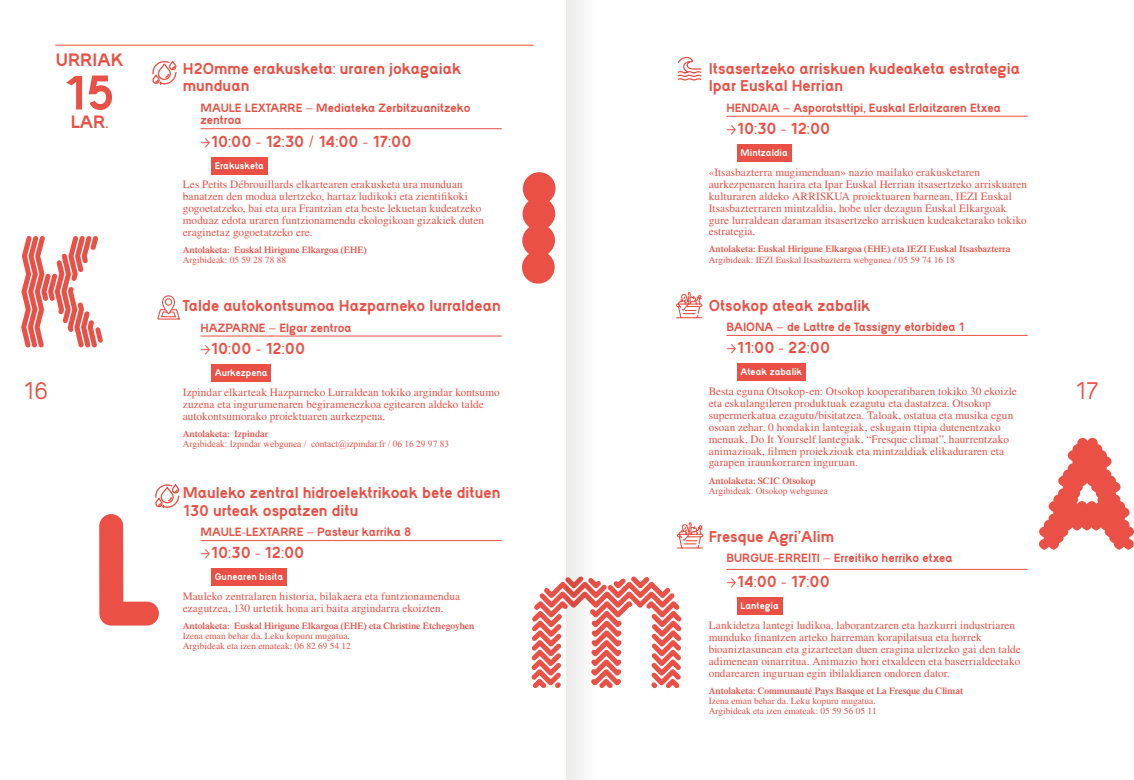
<style>
.page{position:relative;width:1134px;height:780px;background:#fff}
.page>*{position:absolute;margin:0;border:0;box-sizing:border-box;transform-origin:0 0}
.t1{font:700 50px "Cambium BO Straight";color:#ea5045}
.t2{font:25px "Cambium BO Straight";color:#ea5045}
.t3{font:700 18.75px "Cambium BO Straight";color:#ea5045}
.t4{font:700 16.62px "Cambium BO Straight";color:#ea5045}
.t5{font:700 16.25px/17.5px "Cambium BO Straight";color:#ea5045}
.t6{font:700 12.5px/12.5px "Cambium BO Straight";color:#ea5045}
.t7{font:11.25px/11.9px "Times LT Std";letter-spacing:.01em;color:#ea5045}
.t8{font:700 10px "Cambium BO Straight";color:#fff}
.t9{font:600 9.38px "Times LT Std";color:#ea5045}
.t10{font:9.38px/10px "Times LT Std";color:#ea5045}
.t11{font:9.38px "Times New Roman";color:#ea5045}
</style>
<div class="page">
<hr style="left:201px;top:128px;width:301px;height:1px;background:#ea5045">
<div style="left:211px;top:157px;width:57px;height:17px;background:#ea5045"></div>
<hr style="left:201px;top:336px;width:301px;height:1px;background:#ea5045">
<div style="left:211px;top:364px;width:60px;height:17px;background:#ea5045"></div>
<hr style="left:201px;top:540px;width:301px;height:1px;background:#ea5045">
<div style="left:211px;top:569px;width:76px;height:17px;background:#ea5045"></div>
<svg style="left:152px;top:60px;width:25px;height:25px"></svg>
<svg style="left:157px;top:295px;width:23px;height:25px"></svg>
<hr style="left:726px;top:116px;width:302px;height:1px;background:#ea5045">
<div style="left:737px;top:144px;width:54px;height:17px;background:#ea5045"></div>
<hr style="left:726px;top:335px;width:302px;height:1px;background:#ea5045">
<div style="left:737px;top:363px;width:69px;height:18px;background:#ea5045"></div>
<hr style="left:726px;top:569px;width:302px;height:1px;background:#ea5045">
<div style="left:737px;top:597px;width:45px;height:17px;background:#ea5045"></div>
<svg style="left:680px;top:56px;width:22px;height:25px"></svg>
<svg style="left:680px;top:292px;width:23px;height:27px"></svg>
<svg style="left:680px;top:522px;width:24px;height:27px"></svg>
<hr style="left:55px;top:45px;width:479px;height:1px;background:#ea5045">
<svg style="left:21px;top:236px;width:82px;height:111px"></svg>
<svg style="left:522px;top:172px;width:34px;height:111px"></svg>
<svg style="left:99px;top:484px;width:81px;height:141px"></svg>
<svg style="left:531px;top:576px;width:151px;height:112px"></svg>
<svg style="left:1039px;top:438px;width:95px;height:112px"></svg>
<svg style="left:567px;top:0;width:113px;height:780px"></svg>
<h3 class="t3" style="left:56px;top:48px;width:69px">URRIAK</h3>
<h1 class="t1" style="left:64px;top:62px;width:52px">15</h1>
<h3 class="t3" style="left:71px;top:110px;width:39px">LAR.</h3>
<h3 class="t5" style="left:183px;top:59px;width:280px">H2Omme erakusketa: uraren jokagaiak munduan</h3>
<p class="t6" style="left:201px;top:101px;width:272px">MAULE LEXTARRE – Mediateka Zerbitzuanitzeko zentroa</p>
<h3 class="t4" style="left:201px;top:131px;width:212px">&gt;10:00 - 12:30 / 14:00 - 17:00</h3>
<p class="t8" style="left:215px;top:159px;width:51px">Erakusketa</p>
<p class="t7" style="left:183px;top:179px;width:303px">Les Petits Débrouillards elkartearen erakusketa ura munduan banatzen den modua ulertzeko, hartaz ludikoki eta zientifikoki gogoetatzeko, bai eta ura Frantzian eta beste lekuetan kudeatzeko moduaz edota uraren funtzionamendu ekologikoan gizakiek duten eraginetaz gogoetatzeko ere.</p>
<p class="t9" style="left:183px;top:244px;width:185px">Antolaketa: Euskal Hirigune Elkargoa (EHE)</p>
<p class="t10" style="left:183px;top:255px;width:105px">Argibideak: 05 59 28 78 88</p>
<h3 class="t5" style="left:183px;top:297px;width:319px">Talde autokontsumoa Hazparneko lurraldean</h3>
<p class="t6" style="left:201px;top:321px;width:153px">HAZPARNE – Elgar zentroa</p>
<h3 class="t4" style="left:201px;top:338px;width:106px">&gt;10:00 - 12:00</h3>
<p class="t8" style="left:215px;top:366px;width:54px">Aurkezpena</p>
<p class="t7" style="left:183px;top:386px;width:318px">Izpindar elkarteak Hazparneko Lurraldean tokiko argindar kontsumo zuzena eta ingurumenaren begiramenezkoa egitearen aldeko talde autokontsumorako proiektuaren aurkezpena.</p>
<p class="t9" style="left:183px;top:428px;width:87px">Antolaketa: Izpindar</p>
<p class="t11" style="left:183px;top:437px;width:268px">Argibideak: Izpindar webgunea / contact@izpindar.fr / 06 16 29 97 83</p>
<h3 class="t5" style="left:183px;top:484px;width:319px">Mauleko zentral hidroelektrikoak bete dituen<br>130 urteak ospatzen ditu</h3>
<p class="t6" style="left:201px;top:525px;width:212px">MAULE-LEXTARRE – Pasteur karrika 8</p>
<h3 class="t4" style="left:201px;top:542px;width:105px">&gt;10:30 - 12:00</h3>
<p class="t8" style="left:215px;top:571px;width:70px">Gunearen bisita</p>
<p class="t7" style="left:183px;top:590px;width:279px">Mauleko zentralaren historia, bilakaera eta funtzionamendua ezagutzea, 130 urtetik hona ari baita argindarra ekoizten.</p>
<p class="t9" style="left:183px;top:620px;width:293px">Antolaketa: Euskal Hirigune Elkargoa (EHE) eta Christine Etchegoyhen</p>
<p class="t10" style="left:183px;top:631px;width:170px">Izena eman behar da. Leku kopuru mugatua.<br>Argibideak eta izen emateak: 06 82 69 54 12</p>
<h3 class="t5" style="left:709px;top:59px;width:313px">Itsasertzeko arriskuen kudeaketa estrategia<br>Ipar Euskal Herrian</h3>
<p class="t6" style="left:726px;top:101px;width:276px">HENDAIA – Asporotsttipi, Euskal Erlaitzaren Etxea</p>
<h3 class="t4" style="left:726px;top:118px;width:105px">&gt;10:30 - 12:00</h3>
<p class="t8" style="left:741px;top:146px;width:49px">Mintzaldia</p>
<p class="t7" style="left:709px;top:166px;width:320px">«Itsasbazterra mugimenduan» nazio mailako erakusketaren aurkezpenaren harira eta Ipar Euskal Herrian itsasertzeko arriskuaren kulturaren aldeko ARRISKUA proiektuaren barnean, IEZI Euskal Itsasbazterraren mintzaldia, hobe uler dezagun Euskal Elkargoak gure lurraldean daraman itsasertzeko arriskuen kudeaketarako tokiko estrategia.</p>
<p class="t9" style="left:709px;top:244px;width:303px">Antolaketa: Euskal Hirigune Elkargoa (EHE) eta IEZI Euskal Itsasbazterra</p>
<p class="t10" style="left:709px;top:254px;width:248px">Argibideak: IEZI Euskal Itsasbazterra webgunea / 05 59 74 16 18</p>
<h3 class="t5" style="left:709px;top:296px;width:163px">Otsokop ateak zabalik</h3>
<p class="t6" style="left:726px;top:320px;width:239px">BAIONA – de Lattre de Tassigny etorbidea 1</p>
<h3 class="t4" style="left:726px;top:337px;width:105px">&gt;11:00 - 22:00</h3>
<p class="t8" style="left:741px;top:366px;width:63px">Ateak zabalik</p>
<p class="t7" style="left:709px;top:385px;width:310px">Besta eguna Otsokop-en: Otsokop kooperatibaren tokiko 30 ekoizle eta eskulangileren produktuak ezagutu eta dastatzea. Otsokop supermerkatua ezagutu/bisitatzea. Taloak, ostatua eta musika egun osoan zehar. 0 hondakin lantegiak, eskugain ttipia dutenentzako menuak, Do It Yourself lantegiak, “Fresque climat”, haurrentzako animazioak, filmen proiekzioak eta mintzaldiak elikaduraren eta garapen iraunkorraren inguruan.</p>
<p class="t9" style="left:709px;top:475px;width:109px">Antolaketa: SCIC Otsokop</p>
<p class="t11" style="left:709px;top:484px;width:121px">Argibideak: Otsokop webgunea</p>
<h3 class="t5" style="left:709px;top:527px;width:127px">Fresque Agri’Alim</h3>
<p class="t6" style="left:726px;top:551px;width:228px">BURGUE-ERREITI – Erreitiko herriko etxea</p>
<h3 class="t4" style="left:726px;top:571px;width:105px">&gt;14:00 - 17:00</h3>
<p class="t8" style="left:741px;top:599px;width:40px">Lantegia</p>
<p class="t7" style="left:709px;top:619px;width:314px">Lankidetza lantegi ludikoa, laborantzaren eta hazkurri industriaren munduko finantzen arteko harreman korapilatsua eta horrek bioaniztasunean eta gizarteetan duen eragina ulertzeko gai den talde adimenean oinarritua. Animazio hori etxaldeen eta baserrialdeetako ondarearen inguruan egin ibilaldiaren ondoren dator.</p>
<p class="t9" style="left:709px;top:685px;width:256px">Antolaketa: Communauté Pays Basque et La Fresque du Climat</p>
<p class="t10" style="left:709px;top:695px;width:170px">Izena eman behar da. Leku kopuru mugatua.<br>Argibideak eta izen emateak: 05 59 56 05 11</p>
<h2 class="t2" style="left:23px;top:378px;width:27px">16</h2>
<h2 class="t2" style="left:1075px;top:378px;width:25px">17</h2>
</div>
